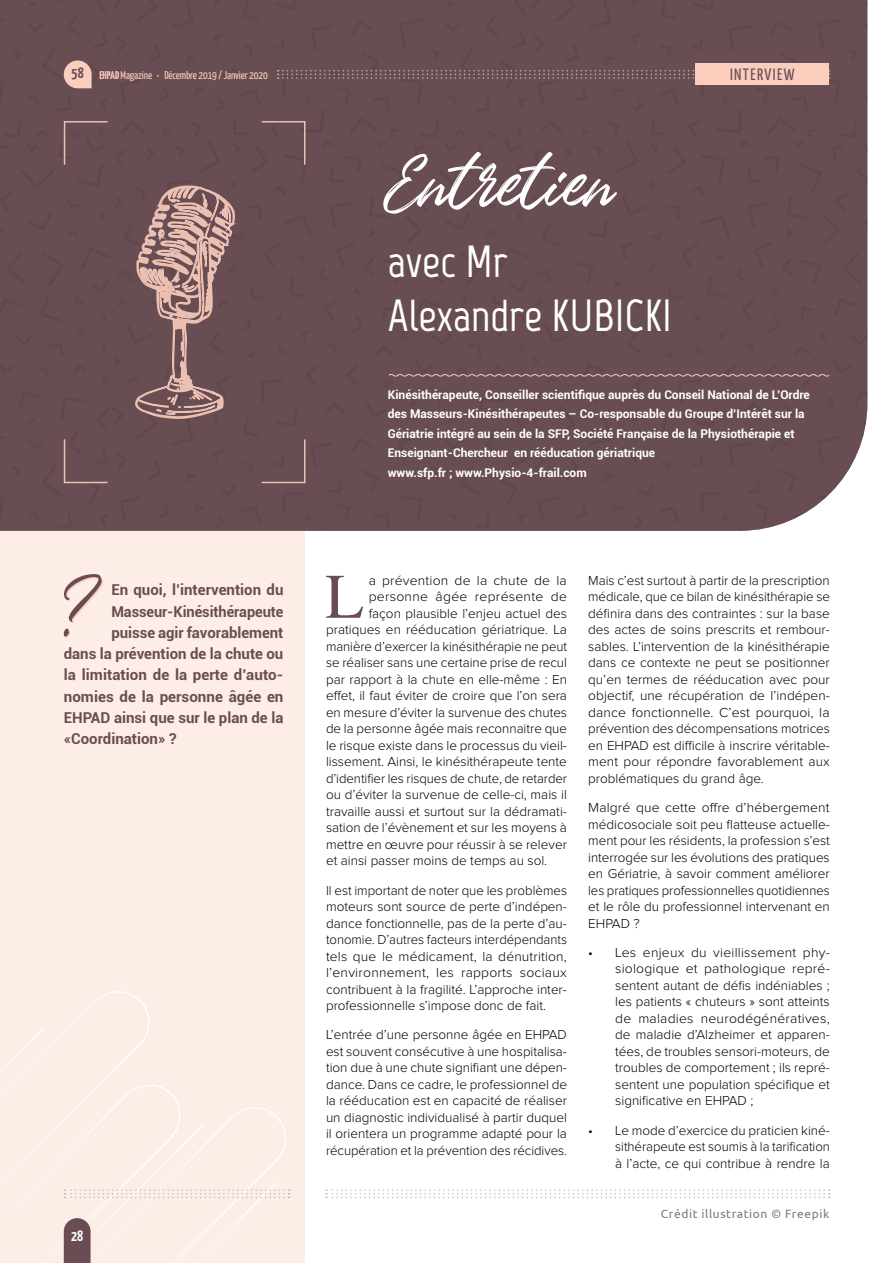
<style>
.page{position:relative;width:893px;height:1263px;background:#fff}
.page>*{position:absolute;margin:0;border:0;box-sizing:border-box;transform-origin:0 0}
.ENTRETIEN{font:127.5px "Badass Moon";color:#fff}
.Texte_paragraphe_1st{font:63.3px "Times LT Std";color:#694d52}
.AVEC{font:700 45px/54px "Marvel";color:#fff}
.t1{font:16.5px "Yanone Kaffeesatz";letter-spacing:.085em;color:#694d52}
.Q{font:700 15px "Roboto";color:#694d52}
.t2{font:700 15px "Yanone Kaffeesatz";color:#fff}
.t3{font:700 15px "Yanone Kaffeesatz";color:#694d52}
.Texte_paragraphe{font:300 13.5px/16.5px "Proxima Nova";color:#000;text-align:justify}
.Texte_paragraphe_1st-2{font:300 13.5px "Proxima Nova";color:#000}
.Texte_paragraphe_1st-3{font:300 13.5px "Proxima Nova";letter-spacing:.02em;color:#000}
.Métier{font:700 12px/19.5px "Roboto";color:#fff}
.copyrights{font:12px "Ubuntu";letter-spacing:.05em;color:#7c7b7b}
.t4{font:11.25px "Yanone Kaffeesatz";letter-spacing:-.01em;color:#facdbd}
.s1{font-weight:700}
</style>
<div class="page">
<div style="left:0;top:531px;width:305px;height:732px;background:#fdede7"></div>
<div style="left:0;top:0;width:867px;height:531px;background:#684d52"></div>
<svg style="left:64px;top:629px;width:6px;height:9px"></svg>
<svg style="left:64px;top:574px;width:39px;height:49px"></svg>
<svg style="left:64px;top:60px;width:28px;height:28px"></svg>
<svg style="left:388px;top:373px;width:442px;height:4px;background:#8f6f6e"></svg>
<svg style="left:134px;top:184px;width:102px;height:236px;background:#8f6f6e"></svg>
<svg style="left:63px;top:120px;width:46px;height:46px;background:#6f5357"></svg>
<svg style="left:261px;top:120px;width:45px;height:46px;background:#6f5357"></svg>
<svg style="left:63px;top:438px;width:46px;height:46px;background:#6f5357"></svg>
<svg style="left:261px;top:438px;width:45px;height:46px;background:#6f5357"></svg>
<svg style="left:278px;top:70px;width:417px;height:9px;background:#71595e"></svg>
<svg style="left:326px;top:1189px;width:504px;height:9px"></svg>
<svg style="left:11px;top:991px;width:279px;height:272px"></svg>
<div style="left:695px;top:64px;width:134px;height:21px;background:#facdbd"></div>
<p class="t3" style="left:71px;top:64px;width:14px">58</p>
<p class="t4" style="left:99px;top:68px;width:170px"><span class="s1">EHPAD</span> Magazine • Décembre 2019 / Janvier 2020</p>
<p class="Q" style="left:111px;top:579px;width:174px">En quoi, l’intervention du</p>
<p class="Q" style="left:111px;top:601px;width:174px">Masseur-Kinésithérapeute</p>
<p class="Q" style="left:111px;top:622px;width:174px">puisse agir favorablement</p>
<p class="Q" style="left:64px;top:643px;width:221px">dans la prévention de la chute ou</p>
<p class="Q" style="left:64px;top:664px;width:221px">la limitation de la perte d’auto-</p>
<p class="Q" style="left:64px;top:686px;width:221px">nomies de la personne âgée en</p>
<p class="Q" style="left:64px;top:707px;width:221px">EHPAD ainsi que sur le plan de la</p>
<p class="Q" style="left:64px;top:728px;width:114px">«Coordination» ?</p>
<p class="t2" style="left:71px;top:1226px;width:14px">28</p>
<p class="ENTRETIEN" style="left:388px;top:83px;width:230px">Entretien</p>
<p class="AVEC" style="left:388px;top:234px;width:286px">avec Mr<br>Alexandre KUBICKI</p>
<p class="t1" style="left:730px;top:65px;width:66px">INTERVIEW</p>
<p class="Métier" style="left:388px;top:384px;width:424px">Kinésithérapeute, Conseiller scientifique auprès du Conseil National de L’Ordre des Masseurs-Kinésithérapeutes – Co-responsable du Groupe d’Intérêt sur la Gériatrie intégré au sein de la SFP, Société Française de la Physiothérapie et Enseignant-Chercheur en rééducation gériatrique</p>
<p class="Métier" style="left:388px;top:462px;width:200px">www.sfp.fr ; www.Physio-4-frail.com</p>
<p class="Texte_paragraphe_1st" style="left:325px;top:561px;width:40px">L</p>
<p class="Texte_paragraphe_1st-2" style="left:369px;top:574px;width:200px">a prévention de la chute de la</p>
<p class="Texte_paragraphe_1st-3" style="left:369px;top:591px;width:200px">personne âgée représente de</p>
<p class="Texte_paragraphe_1st-2" style="left:369px;top:607px;width:200px">façon plausible l’enjeu actuel des</p>
<p class="Texte_paragraphe_1st-2" style="left:326px;top:624px;width:242px">pratiques en rééducation gériatrique. La</p>
<p class="Texte_paragraphe_1st-2" style="left:326px;top:640px;width:243px">manière d’exercer la kinésithérapie ne peut</p>
<p class="Texte_paragraphe_1st-2" style="left:326px;top:657px;width:242px">se réaliser sans une certaine prise de recul</p>
<p class="Texte_paragraphe_1st-2" style="left:326px;top:673px;width:242px">par rapport à la chute en elle-même : En</p>
<p class="Texte_paragraphe_1st-2" style="left:326px;top:690px;width:242px">effet, il faut éviter de croire que l’on sera</p>
<p class="Texte_paragraphe_1st-2" style="left:326px;top:706px;width:243px">en mesure d’éviter la survenue des chutes</p>
<p class="Texte_paragraphe_1st-2" style="left:326px;top:723px;width:243px">de la personne âgée mais reconnaitre que</p>
<p class="Texte_paragraphe_1st-2" style="left:326px;top:739px;width:242px">le risque existe dans le processus du vieil-</p>
<p class="Texte_paragraphe_1st-2" style="left:326px;top:756px;width:242px">lissement. Ainsi, le kinésithérapeute tente</p>
<p class="Texte_paragraphe_1st-2" style="left:326px;top:772px;width:243px">d’identifier les risques de chute, de retarder</p>
<p class="Texte_paragraphe_1st-2" style="left:326px;top:789px;width:242px">ou d’éviter la survenue de celle-ci, mais il</p>
<p class="Texte_paragraphe_1st-2" style="left:326px;top:805px;width:242px">travaille aussi et surtout sur la dédramati-</p>
<p class="Texte_paragraphe_1st-2" style="left:326px;top:822px;width:242px">sation de l’évènement et sur les moyens à</p>
<p class="Texte_paragraphe_1st-2" style="left:326px;top:838px;width:242px">mettre en œuvre pour réussir à se relever</p>
<p class="Texte_paragraphe_1st-2" style="left:326px;top:855px;width:223px">et ainsi passer moins de temps au sol.</p>
<p class="Texte_paragraphe" style="left:326px;top:882px;width:243px">Il est important de noter que les problèmes moteurs sont source de perte d’indépen&shy;dance fonctionnelle, pas de la perte d’au&shy;tonomie. D’autres facteurs interdépendants tels que le médicament, la dénutrition, l’environnement, les rapports sociaux contribuent à la fragilité. L’approche inter&shy;professionnelle s’impose donc de fait.</p>
<p class="Texte_paragraphe" style="left:326px;top:1027px;width:243px">L’entrée d’une personne âgée en EHPAD est souvent consécutive à une hospitalisa&shy;tion due à une chute signifiant une dépen&shy;dance. Dans ce cadre, le professionnel de la rééducation est en capacité de réaliser un diagnostic individualisé à partir duquel il orientera un programme adapté pour la récupération et la prévention des récidives.</p>
<p class="Texte_paragraphe" style="left:588px;top:573px;width:243px">Mais c’est surtout à partir de la prescription médicale, que ce bilan de kinésithérapie se définira dans des contraintes : sur la base des actes de soins prescrits et rembour&shy;sables. L’intervention de la kinésithérapie dans ce contexte ne peut se positionner qu’en termes de rééducation avec pour objectif, une récupération de l’indépen&shy;dance fonctionnelle. C’est pourquoi, la prévention des décompensations motrices en EHPAD est difficile à inscrire véritable&shy;ment pour répondre favorablement aux problématiques du grand âge.</p>
<p class="Texte_paragraphe" style="left:588px;top:800px;width:243px">Malgré que cette offre d’hébergement médicosociale soit peu flatteuse actuelle&shy;ment pour les résidents, la profession s’est interrogée sur les évolutions des pratiques en Gériatrie, à savoir comment améliorer les pratiques professionnelles quotidiennes et le rôle du professionnel intervenant en EHPAD ?</p>
<p class="Texte_paragraphe" style="left:615px;top:945px;width:216px;text-indent:-27px">• Les enjeux du vieillissement phy&shy;siologique et pathologique repré&shy;sentent autant de défis indéniables ; les patients « chuteurs » sont atteints de maladies neurodégénératives, de maladie d’Alzheimer et apparen&shy;tées, de troubles sensori-moteurs, de troubles de comportement ; ils repré&shy;sentent une population spécifique et significative en EHPAD ;</p>
<p class="Texte_paragraphe" style="left:615px;top:1122px;width:216px;text-indent:-27px">• Le mode d’exercice du praticien kiné&shy;sithérapeute est soumis à la tarification à l’acte, ce qui contribue à rendre la</p>
<p class="copyrights" style="left:661px;top:1206px;width:170px">Crédit illustration © Freepik</p>
</div>
